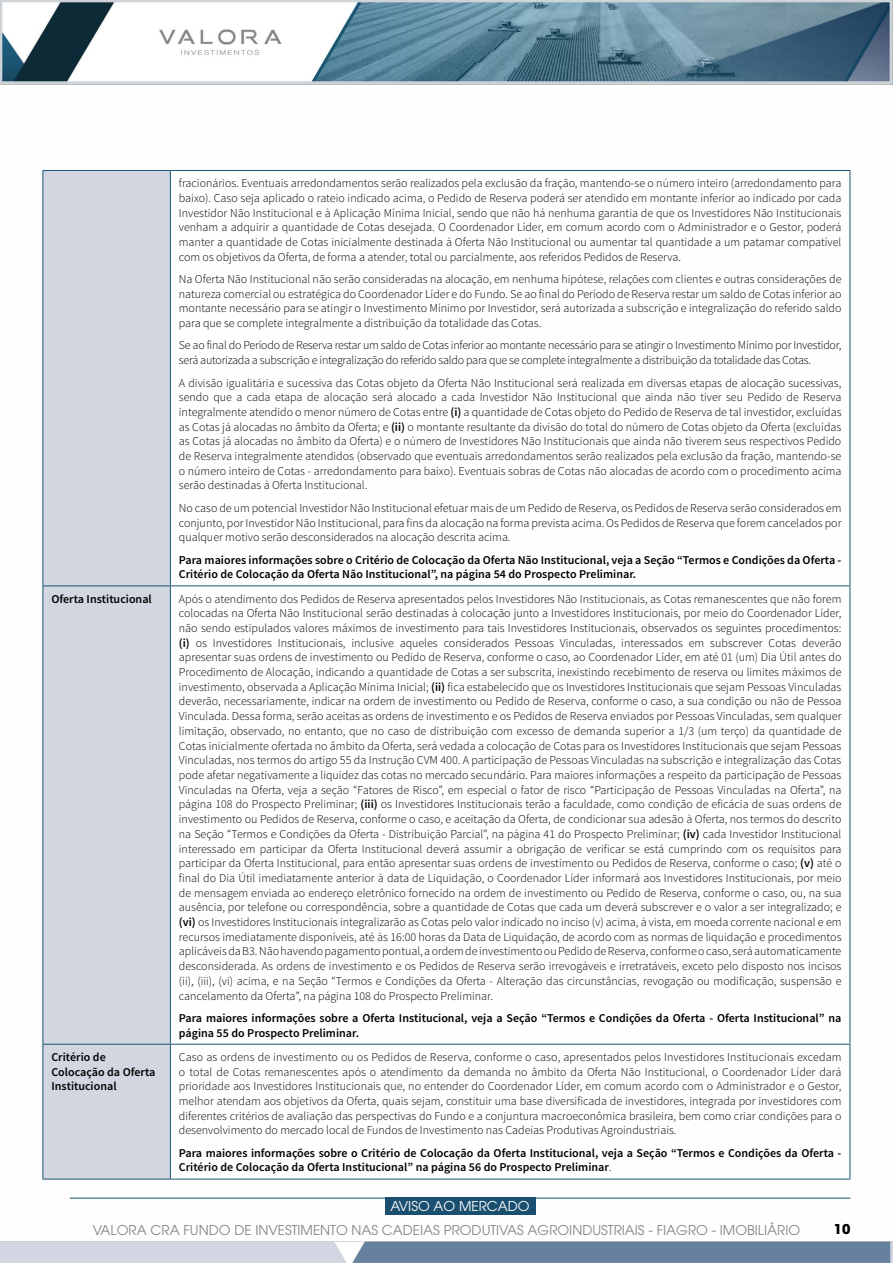
<style>
.page{position:relative;width:893px;height:1263px;background:#fff}
.page>*{position:absolute;margin:0;border:0;box-sizing:border-box;transform-origin:0 0}
.t1{font:13.5px "ITC Avant Garde Pro";color:#878787}
.t2{font:13.5px "ITC Avant Garde Pro";color:#fff}
.t3{font:700 13.5px "ITC Avant Garde Pro";color:#000}
.t4{font:300 12px/14.7px "Source Sans Pro";letter-spacing:-.01em;color:#000;text-align:justify}
.t5{font:600 12px/14.7px "Source Sans Pro";color:#000}
.s1{font-weight:600}
.s2{font-weight:300}
</style>
<div class="page">
<img style="left:0;top:0;width:891px;height:1263px">
<img style="left:891px;top:0;width:2px;height:1263px">
<div style="left:44px;top:171px;width:126px;height:1008px;background:#d2d6e0"></div>
<hr style="left:43px;top:171px;width:1px;height:414px;background:#1a5574">
<hr style="left:170px;top:171px;width:1px;height:414px;background:#1a5574">
<hr style="left:850px;top:171px;width:1px;height:414px;background:#1a5574">
<hr style="left:43px;top:170px;width:127px;height:1px;background:#1a5574">
<hr style="left:170px;top:170px;width:680px;height:1px;background:#1a5574">
<hr style="left:43px;top:585px;width:127px;height:1px;background:#1a5574">
<hr style="left:43px;top:586px;width:1px;height:458px;background:#1a5574">
<hr style="left:170px;top:585px;width:680px;height:1px;background:#1a5574">
<hr style="left:170px;top:586px;width:1px;height:458px;background:#1a5574">
<hr style="left:850px;top:586px;width:1px;height:458px;background:#1a5574">
<hr style="left:43px;top:1044px;width:127px;height:1px;background:#1a5574">
<hr style="left:43px;top:1044px;width:1px;height:135px;background:#1a5574">
<hr style="left:170px;top:1044px;width:680px;height:1px;background:#1a5574">
<hr style="left:170px;top:1044px;width:1px;height:135px;background:#1a5574">
<hr style="left:850px;top:1044px;width:1px;height:135px;background:#1a5574">
<hr style="left:43px;top:1179px;width:127px;height:1px;background:#1a5574">
<hr style="left:170px;top:1179px;width:680px;height:1px;background:#1a5574">
<p class="t4" style="left:179px;top:176px;width:664px">fracionários. Eventuais arredondamentos serão realizados pela exclusão da fração, mantendo-se o número inteiro (arredondamento para baixo). Caso seja aplicado o rateio indicado acima, o Pedido de Reserva poderá ser atendido em montante inferior ao indicado por cada Investidor Não Institucional e à Aplicação Mínima Inicial, sendo que não há nenhuma garantia de que os Investidores Não Institucionais venham a adquirir a quantidade de Cotas desejada. O Coordenador Líder, em comum acordo com o Administrador e o Gestor, poderá manter a quantidade de Cotas inicialmente destinada à Oferta Não Institucional ou aumentar tal quantidade a um patamar compatível com os objetivos da Oferta, de forma a atender, total ou parcialmente, aos referidos Pedidos de Reserva.</p>
<p class="t4" style="left:179px;top:272px;width:664px">Na Oferta Não Institucional não serão consideradas na alocação, em nenhuma hipótese, relações com clientes e outras considerações de natureza comercial ou estratégica do Coordenador Líder e do Fundo. Se ao final do Período de Reserva restar um saldo de Cotas inferior ao montante necessário para se atingir o Investimento Mínimo por Investidor, será autorizada a subscrição e integralização do referido saldo para que se complete integralmente a distribuição da totalidade das Cotas.</p>
<p class="t4" style="left:179px;top:338px;width:664px">Se ao final do Período de Reserva restar um saldo de Cotas inferior ao montante necessário para se atingir o Investimento Mínimo por Investidor, será autorizada a subscrição e integralização do referido saldo para que se complete integralmente a distribuição da totalidade das Cotas.</p>
<p class="t4" style="left:179px;top:375px;width:664px">A divisão igualitária e sucessiva das Cotas objeto da Oferta Não Institucional será realizada em diversas etapas de alocação sucessivas, sendo que a cada etapa de alocação será alocado a cada Investidor Não Institucional que ainda não tiver seu Pedido de Reserva integralmente atendido o menor número de Cotas entre <span class="s1">(i)</span> a quantidade de Cotas objeto do Pedido de Reserva de tal investidor, excluídas as Cotas já alocadas no âmbito da Oferta; e <span class="s1">(ii)</span> o montante resultante da divisão do total do número de Cotas objeto da Oferta (excluídas as Cotas já alocadas no âmbito da Oferta) e o número de Investidores Não Institucionais que ainda não tiverem seus respectivos Pedido de Reserva integralmente atendidos (observado que eventuais arredondamentos serão realizados pela exclusão da fração, mantendo-se o número inteiro de Cotas - arredondamento para baixo). Eventuais sobras de Cotas não alocadas de acordo com o procedimento acima serão destinadas à Oferta Institucional.</p>
<p class="t4" style="left:179px;top:500px;width:664px">No caso de um potencial Investidor Não Institucional efetuar mais de um Pedido de Reserva, os Pedidos de Reserva serão considerados em conjunto, por Investidor Não Institucional, para fins da alocação na forma prevista acima. Os Pedidos de Reserva que forem cancelados por qualquer motivo serão desconsiderados na alocação descrita acima.</p>
<p class="t5" style="left:179px;top:552px;width:664px">Para maiores informações sobre o Critério de Colocação da Oferta Não Institucional, veja a Seção “Termos e Condições da Oferta -<br>Critério de Colocação da Oferta Não Institucional”, na página 54 do Prospecto Preliminar.</p>
<p class="t5" style="left:51px;top:591px;width:102px">Oferta Institucional</p>
<p class="t4" style="left:179px;top:591px;width:664px">Após o atendimento dos Pedidos de Reserva apresentados pelos Investidores Não Institucionais, as Cotas remanescentes que não forem colocadas na Oferta Não Institucional serão destinadas à colocação junto a Investidores Institucionais, por meio do Coordenador Líder, não sendo estipulados valores máximos de investimento para tais Investidores Institucionais, observados os seguintes procedimentos: <span class="s1">(i)</span> os Investidores Institucionais, inclusive aqueles considerados Pessoas Vinculadas, interessados em subscrever Cotas deverão apresentar suas ordens de investimento ou Pedido de Reserva, conforme o caso, ao Coordenador Líder, em até 01 (um) Dia Útil antes do Procedimento de Alocação, indicando a quantidade de Cotas a ser subscrita, inexistindo recebimento de reserva ou limites máximos de investimento, observada a Aplicação Mínima Inicial; <span class="s1">(ii)</span> fica estabelecido que os Investidores Institucionais que sejam Pessoas Vinculadas deverão, necessariamente, indicar na ordem de investimento ou Pedido de Reserva, conforme o caso, a sua condição ou não de Pessoa Vinculada. Dessa forma, serão aceitas as ordens de investimento e os Pedidos de Reserva enviados por Pessoas Vinculadas, sem qualquer limitação, observado, no entanto, que no caso de distribuição com excesso de demanda superior a 1/3 (um terço) da quantidade de Cotas inicialmente ofertada no âmbito da Oferta, será vedada a colocação de Cotas para os Investidores Institucionais que sejam Pessoas Vinculadas, nos termos do artigo 55 da Instrução CVM 400. A participação de Pessoas Vinculadas na subscrição e integralização das Cotas pode afetar negativamente a liquidez das cotas no mercado secundário. Para maiores informações a respeito da participação de Pessoas Vinculadas na Oferta, veja a seção “Fatores de Risco”, em especial o fator de risco “Participação de Pessoas Vinculadas na Oferta”, na página 108 do Prospecto Preliminar; <span class="s1">(iii)</span> os Investidores Institucionais terão a faculdade, como condição de eficácia de suas ordens de investimento ou Pedidos de Reserva, conforme o caso, e aceitação da Oferta, de condicionar sua adesão à Oferta, nos termos do descrito na Seção “Termos e Condições da Oferta - Distribuição Parcial”, na página 41 do Prospecto Preliminar; <span class="s1">(iv)</span> cada Investidor Institucional interessado em participar da Oferta Institucional deverá assumir a obrigação de verificar se está cumprindo com os requisitos para participar da Oferta Institucional, para então apresentar suas ordens de investimento ou Pedidos de Reserva, conforme o caso; <span class="s1">(v)</span> até o final do Dia Útil imediatamente anterior à data de Liquidação, o Coordenador Líder informará aos Investidores Institucionais, por meio de mensagem enviada ao endereço eletrônico fornecido na ordem de investimento ou Pedido de Reserva, conforme o caso, ou, na sua ausência, por telefone ou correspondência, sobre a quantidade de Cotas que cada um deverá subscrever e o valor a ser integralizado; e <span class="s1">(vi)</span> os Investidores Institucionais integralizarão as Cotas pelo valor indicado no inciso (v) acima, à vista, em moeda corrente nacional e em recursos imediatamente disponíveis, até às 16:00 horas da Data de Liquidação, de acordo com as normas de liquidação e procedimentos aplicáveis da B3. Não havendo pagamento pontual, a ordem de investimento ou Pedido de Reserva, conforme o caso, será automaticamente desconsiderada. As ordens de investimento e os Pedidos de Reserva serão irrevogáveis e irretratáveis, exceto pelo disposto nos incisos (ii), (iii), (vi) acima, e na Seção “Termos e Condições da Oferta - Alteração das circunstâncias, revogação ou modificação, suspensão e cancelamento da Oferta”, na página 108 do Prospecto Preliminar.</p>
<p class="t5" style="left:179px;top:1011px;width:664px">Para maiores informações sobre a Oferta Institucional, veja a Seção “Termos e Condições da Oferta - Oferta Institucional” na página 55 do Prospecto Preliminar.</p>
<p class="t5" style="left:51px;top:1050px;width:106px">Critério de<br>Colocação da Oferta<br>Institucional</p>
<p class="t4" style="left:179px;top:1050px;width:664px">Caso as ordens de investimento ou os Pedidos de Reserva, conforme o caso, apresentados pelos Investidores Institucionais excedam o total de Cotas remanescentes após o atendimento da demanda no âmbito da Oferta Não Institucional, o Coordenador Líder dará prioridade aos Investidores Institucionais que, no entender do Coordenador Líder, em comum acordo com o Administrador e o Gestor, melhor atendam aos objetivos da Oferta, quais sejam, constituir uma base diversificada de investidores, integrada por investidores com diferentes critérios de avaliação das perspectivas do Fundo e a conjuntura macroeconômica brasileira, bem como criar condições para o desenvolvimento do mercado local de Fundos de Investimento nas Cadeias Produtivas Agroindustriais.</p>
<p class="t5" style="left:179px;top:1146px;width:664px">Para maiores informações sobre o Critério de Colocação da Oferta Institucional, veja a Seção “Termos e Condições da Oferta -<br>Critério de Colocação da Oferta Institucional” na página 56 do Prospecto Preliminar<span class="s2">.</span></p>
<p class="t2" style="left:390px;top:1197px;width:141px">AVISO AO MERCADO</p>
<p class="t1" style="left:93px;top:1221px;width:709px">VALORA CRA FUNDO DE INVESTIMENTO NAS CADEIAS PRODUTIVAS AGROINDUSTRIAIS - FIAGRO - IMOBILIÁRIO</p>
<p class="t3" style="left:834px;top:1219px;width:18px">10</p>
</div>
